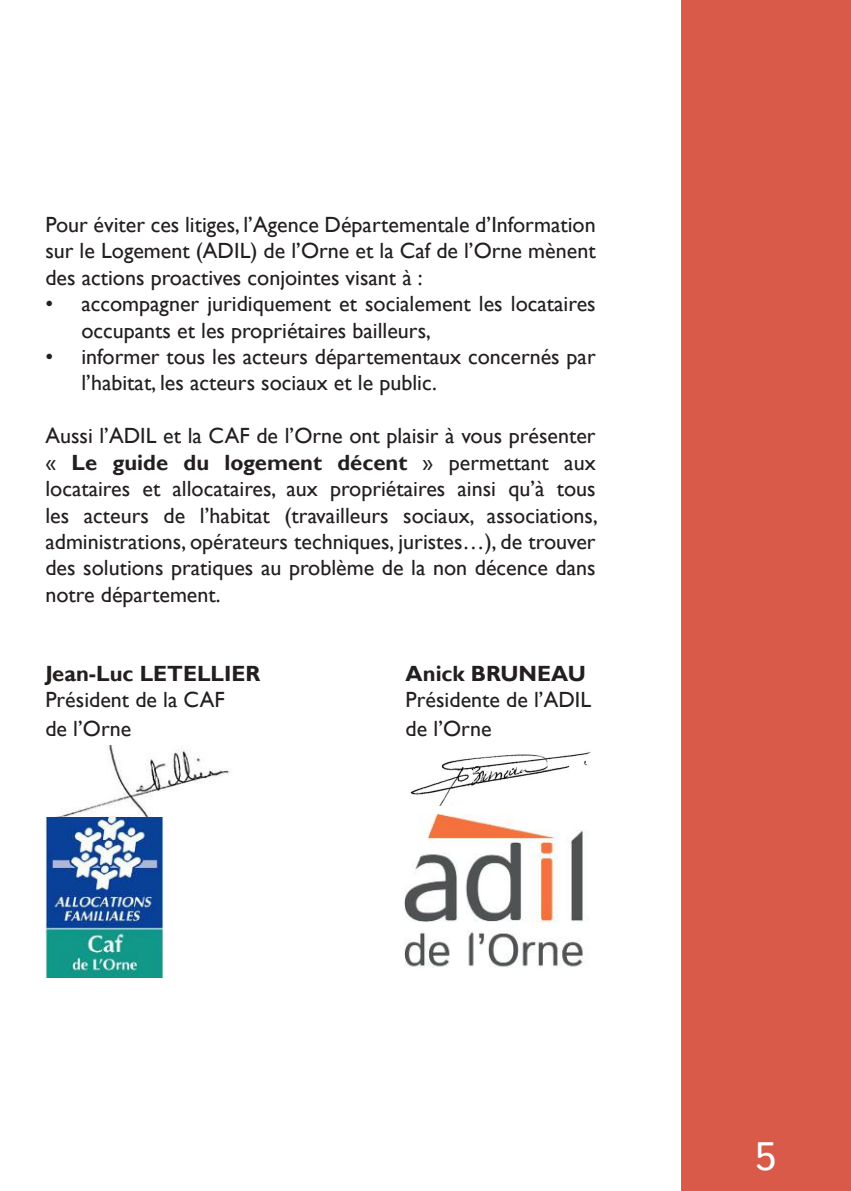
<style>
.page{position:relative;width:851px;height:1191px;background:#fff}
.page>*{position:absolute;margin:0;border:0;box-sizing:border-box;transform-origin:0 0}
.t1{font:40px "Istok";color:#fff}
.t2{font:22px/26.4px "Gill Sans";color:#241f1f;text-align:justify}
.t3{font:700 22px "Gill Sans";color:#241f1f}
.s1{font-weight:700}
</style>
<div class="page">
<div style="left:680px;top:0;width:170px;height:1191px;background:#d95a48"></div>
<img style="left:404px;top:814px;width:180px;height:154px">
<img style="left:45px;top:816px;width:119px;height:161px">
<img style="left:410px;top:752px;width:181px;height:53px">
<img style="left:61px;top:746px;width:169px;height:70px">
<p class="t2" style="left:45px;top:212px;width:551px">Pour éviter ces litiges, l’Agence Départementale d’Information sur le Logement (ADIL) de l’Orne et la Caf de l’Orne mènent des actions proactives conjointes visant à :</p>
<p class="t2" style="left:81px;top:291px;width:515px;text-indent:-36px">• accompagner juridiquement et socialement les locataires occupants et les propriétaires bailleurs,</p>
<p class="t2" style="left:81px;top:344px;width:515px;text-indent:-36px">• informer tous les acteurs départementaux concernés par l’habitat, les acteurs sociaux et le public.</p>
<p class="t2" style="left:45px;top:423px;width:554px">Aussi l’ADIL et la CAF de l’Orne ont plaisir à vous présenter « <span class="s1">Le guide du logement décent</span> » permettant aux locataires et allocataires, aux propriétaires ainsi qu’à tous les acteurs de l’habitat (travailleurs sociaux, associations, administrations, opérateurs techniques, juristes…), de trouver des solutions pratiques au problème de la non décence dans notre département.</p>
<p class="t3" style="left:45px;top:660px;width:216px">Jean-Luc LETELLIER</p>
<p class="t3" style="left:405px;top:660px;width:182px">Anick BRUNEAU</p>
<p class="t2" style="left:45px;top:687px;width:181px">Président de la CAF</p>
<p class="t2" style="left:405px;top:687px;width:187px">Présidente de l’ADIL</p>
<p class="t2" style="left:45px;top:716px;width:87px">de l’Orne</p>
<p class="t2" style="left:405px;top:716px;width:87px">de l’Orne</p>
<h1 class="t1" style="left:755px;top:1130px;width:23px">5</h1>
</div>
